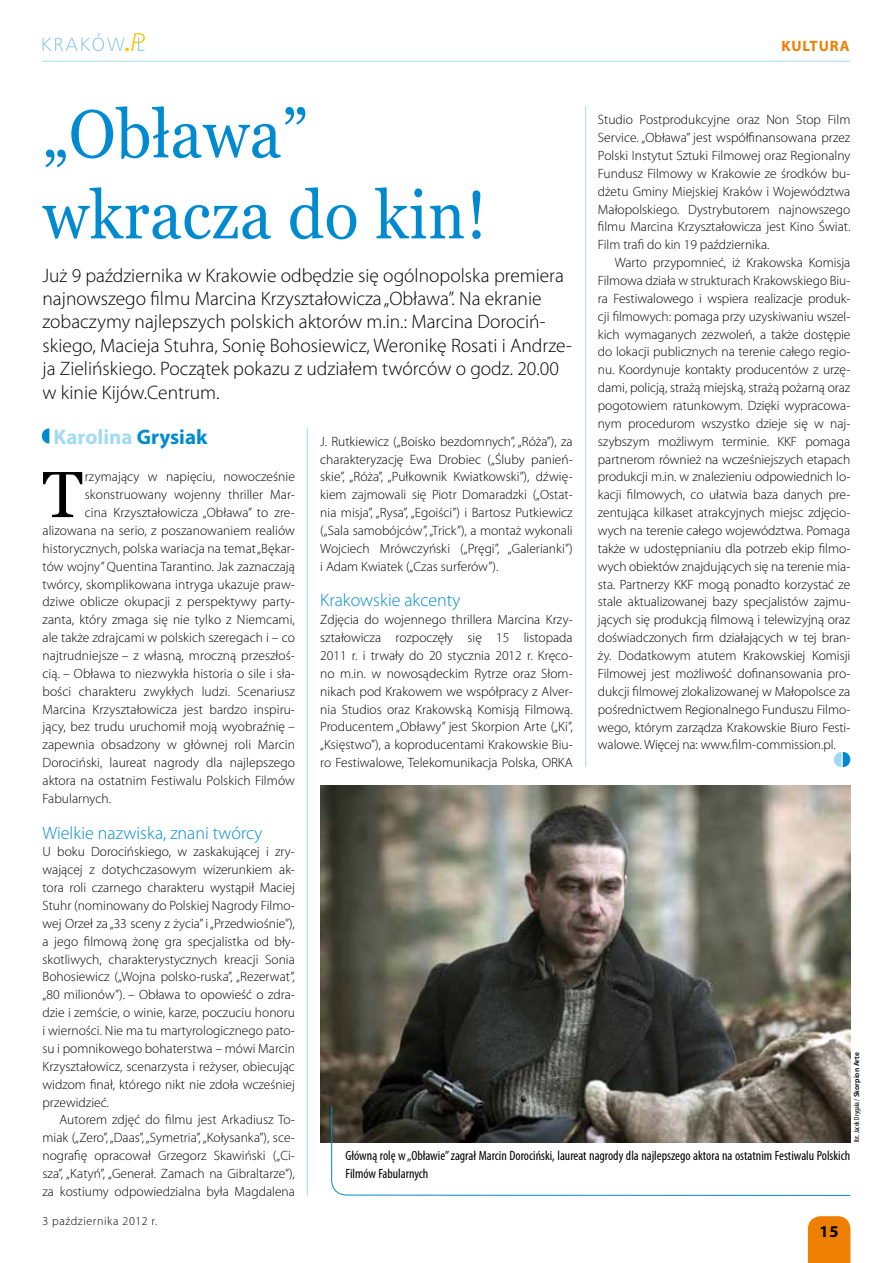
<style>
.page{position:relative;width:893px;height:1263px;background:#fff}
.page>*{position:absolute;margin:0;border:0;box-sizing:border-box;transform-origin:0 0}
.t1{font:67.5px/81px "Georgia";letter-spacing:.01em;color:#008bd0;scale:.93 1}
.t2{font:65.1px "Georgia";color:#000}
.t3{font:700 21px "Myriad Pro";color:#a2daf4}
.t4{font:300 19.5px/23.4px "Myriad Pro";color:#000}
.t5{font:300 18px "Myriad Pro";color:#008bd0}
.t6{font:700 16.5px "Myriad Pro";color:#000}
.t7{font:700 15px "Myriad Pro";color:#ee7f00}
.t8{font:300 13.5px/17.9px "Myriad Pro";letter-spacing:.005em;color:#000;text-align:justify}
.t9{font:condensed 13.5px/17.9px "Myriad Pro";color:#000}
.t10{font:300 12px "Myriad Pro";letter-spacing:.05em;color:#000}
.t11{font:condensed 7.5px "Myriad Pro";color:#000}
.s1{color:#008bd0}
.s2{font-weight:600;font-stretch:normal}
</style>
<div class="page">
<div style="left:808px;top:1216px;width:42px;height:47px;background:#ee7f00"></div>
<hr style="left:43px;top:61px;width:807px;height:1px;background:#a2daf4">
<svg style="left:43px;top:33px;width:102px;height:18px"></svg>
<img style="left:320px;top:785px;width:530px;height:357px">
<svg style="left:834px;top:752px;width:16px;height:15px"></svg>
<hr style="left:585px;top:106px;width:1px;height:661px;background:#a2daf4">
<hr style="left:307px;top:428px;width:1px;height:768px;background:#a2daf4">
<svg style="left:329px;top:1106px;width:522px;height:90px"></svg>
<svg style="left:42px;top:428px;width:7px;height:15px"></svg>
<p class="t7" style="left:781px;top:36px;width:11px">kultura</p>
<h1 class="t1" style="left:43px;top:95px;width:479px">„Obława” wkracza do kin!</h1>
<p class="t4" style="left:43px;top:263px;width:531px">Już 9 października w Krakowie odbędzie się ogólnopolska premiera najnowszego filmu Marcina Krzyształowicza „Obława”. Na ekranie zobaczymy najlepszych polskich aktorów m.in.: Marcina Dorociń&shy;skiego, Macieja Stuhra, Sonię Bohosiewicz, Weronikę Rosati i Andrze&shy;ja Zielińskiego. Początek pokazu z udziałem twórców o godz. 20.00 w kinie Kijów.Centrum.</p>
<p class="t8" style="left:598px;top:111px;width:254px">Studio Postprodukcyjne oraz Non Stop Film Service. „Obława” jest współfinansowana przez Polski Instytut Sztuki Filmowej oraz Regionalny Fundusz Filmowy w Krakowie ze środków bu&shy;dżetu Gminy Miejskiej Kraków i Województwa Małopolskiego. Dystrybutorem najnowszego filmu Marcina Krzyształowicza jest Kino Świat.<br>Film trafi do kin 19 października.</p>
<p class="t8" style="left:598px;top:254px;width:254px;text-indent:17px">Warto przypomnieć, iż Krakowska Komisja Filmowa działa w strukturach Krakowskiego Biu&shy;ra Festiwalowego i wspiera realizacje produk&shy;cji filmowych: pomaga przy uzyskiwaniu wszel&shy;kich wymaganych zezwoleń, a także dostępie do lokacji publicznych na terenie całego regio&shy;nu. Koordynuje kontakty producentów z urzę&shy;dami, policją, strażą miejską, strażą pożarną oraz pogotowiem ratunkowym. Dzięki wypracowa&shy;nym procedurom wszystko dzieje się w naj&shy;szybszym możliwym terminie. KKF pomaga partnerom również na wcześniejszych etapach produkcji m.in. w znalezieniu odpowiednich lo&shy;kacji filmowych, co ułatwia baza danych pre&shy;zentująca kilkaset atrakcyjnych miejsc zdjęcio&shy;wych na terenie całego województwa. Pomaga także w udostępnianiu dla potrzeb ekip filmo&shy;wych obiektów znajdujących się na terenie mia&shy;sta. Partnerzy KKF mogą ponadto korzystać ze stale aktualizowanej bazy specjalistów zajmu&shy;jących się produkcją filmową i telewizyjną oraz doświadczonych firm działających w tej bran&shy;ży. Dodatkowym atutem Krakowskiej Komisji Filmowej jest możliwość dofinansowania pro&shy;dukcji filmowej zlokalizowanej w Małopolsce za pośrednictwem Regionalnego Funduszu Filmo&shy;wego, którym zarządza Krakowskie Biuro Festi&shy;walowe. Więcej na: www.film-commission.pl.</p>
<h3 class="t3" style="left:54px;top:423px;width:155px">Karolina <span class="s1">Grysiak</span></h3>
<p class="t8" style="left:320px;top:432px;width:254px">J. Rutkiewicz („Boisko bezdomnych”, „Róża”), za charakteryzację Ewa Drobiec („Śluby panień&shy;skie”, „Róża”, „Pułkownik Kwiatkowski”), dźwię&shy;kiem zajmowali się Piotr Domaradzki („Ostat&shy;nia misja”, „Rysa”, „Egoiści”) i Bartosz Putkiewicz („Sala samobójców”, „Trick”), a montaż wykonali Wojciech Mrówczyński („Pręgi”, „Galerianki”) i Adam Kwiatek („Czas surferów”).</p>
<h3 class="t5" style="left:320px;top:590px;width:142px">Krakowskie akcenty</h3>
<p class="t8" style="left:320px;top:611px;width:254px">Zdjęcia do wojennego thrillera Marcina Krzy&shy;ształowicza rozpoczęły się 15 listopada 2011 r. i trwały do 20 stycznia 2012 r. Kręco&shy;no m.in. w nowosądeckim Rytrze oraz Słom&shy;nikach pod Krakowem we współpracy z Alver&shy;nia Studios oraz Krakowską Komisją Filmową.<br>Producentem „Obławy” jest Skorpion Arte („Ki”, „Księstwo”), a koproducentami Krakowskie Biu&shy;ro Festiwalowe, Telekomunikacja Polska, ORKA</p>
<h2 class="t2" style="left:43px;top:455px;width:42px">T</h2>
<p class="t8" style="left:85px;top:468px;width:212px">rzymający w napięciu, nowocześnie</p>
<p class="t8" style="left:85px;top:486px;width:212px">skonstruowany wojenny thriller Mar-</p>
<p class="t8" style="left:85px;top:503px;width:212px">cina Krzyształowicza „Obława” to zre-</p>
<p class="t8" style="left:43px;top:521px;width:254px">alizowana na serio, z poszanowaniem realiów</p>
<p class="t8" style="left:43px;top:539px;width:254px">historycznych, polska wariacja na temat „Bękar-</p>
<p class="t8" style="left:43px;top:557px;width:254px">tów wojny” Quentina Tarantino. Jak zaznaczają</p>
<p class="t8" style="left:43px;top:575px;width:254px">twórcy, skomplikowana intryga ukazuje praw-</p>
<p class="t8" style="left:43px;top:593px;width:254px">dziwe oblicze okupacji z perspektywy party-</p>
<p class="t8" style="left:43px;top:611px;width:254px">zanta, który zmaga się nie tylko z Niemcami,</p>
<p class="t8" style="left:43px;top:629px;width:254px">ale także zdrajcami w polskich szeregach i – co</p>
<p class="t8" style="left:43px;top:646px;width:254px">najtrudniejsze – z własną, mroczną przeszłoś-</p>
<p class="t8" style="left:43px;top:664px;width:254px">cią. – Obława to niezwykła historia o sile i sła-</p>
<p class="t8" style="left:43px;top:682px;width:254px">bości charakteru zwykłych ludzi. Scenariusz</p>
<p class="t8" style="left:43px;top:700px;width:254px">Marcina Krzyształowicza jest bardzo inspiru-</p>
<p class="t8" style="left:43px;top:718px;width:254px">jący, bez trudu uruchomił moją wyobraźnię –</p>
<p class="t8" style="left:43px;top:736px;width:254px">zapewnia obsadzony w głównej roli Marcin</p>
<p class="t8" style="left:43px;top:754px;width:254px">Dorociński, laureat nagrody dla najlepszego</p>
<p class="t8" style="left:43px;top:771px;width:254px">aktora na ostatnim Festiwalu Polskich Filmów</p>
<p class="t8" style="left:43px;top:789px;width:70px">Fabularnych.</p>
<h3 class="t5" style="left:43px;top:822px;width:221px">Wielkie nazwiska, znani twórcy</h3>
<p class="t8" style="left:43px;top:843px;width:254px">U boku Dorocińskiego, w zaskakującej i zry&shy;wającej z dotychczasowym wizerunkiem ak&shy;tora roli czarnego charakteru wystąpił Maciej Stuhr (nominowany do Polskiej Nagrody Filmo&shy;wej Orzeł za „33 sceny z życia” i „Przedwiośnie”), a jego filmową żonę gra specjalistka od bły&shy;skotliwych, charakterystycznych kreacji Sonia Bohosiewicz („Wojna polsko-ruska”, „Rezerwat”, „80 milionów”). – Obława to opowieść o zdra&shy;dzie i zemście, o winie, karze, poczuciu honoru i wierności. Nie ma tu martyrologicznego pato&shy;su i pomnikowego bohaterstwa – mówi Marcin Krzyształowicz, scenarzysta i reżyser, obiecując widzom finał, którego nikt nie zdoła wcześniej przewidzieć.</p>
<p class="t8" style="left:43px;top:1111px;width:254px;text-indent:17px">Autorem zdjęć do filmu jest Arkadiusz To&shy;miak („Zero”, „Daas”, „Symetria”, „Kołysanka”), sce&shy;nografię opracował Grzegorz Skawiński („Ci&shy;sza”, „Katyń”, „Generał. Zamach na Gibraltarze”), za kostiumy odpowiedzialna była Magdalena</p>
<p class="t11" style="left:852px;top:1142px;width:91px;rotate:-90deg">fot. Jacek Drygała / <span class="s2">Skorpion Arte</span></p>
<p class="t9" style="left:346px;top:1146px;width:506px">Główną rolę w „Obławie” zagrał Marcin Dorociński, laureat nagrody dla najlepszego aktora na ostatnim Festiwalu Polskich<br>Filmów Fabularnych</p>
<p class="t10" style="left:43px;top:1213px;width:116px">3 października 2012 r.</p>
<p class="t6" style="left:820px;top:1221px;width:21px">15</p>
</div>
